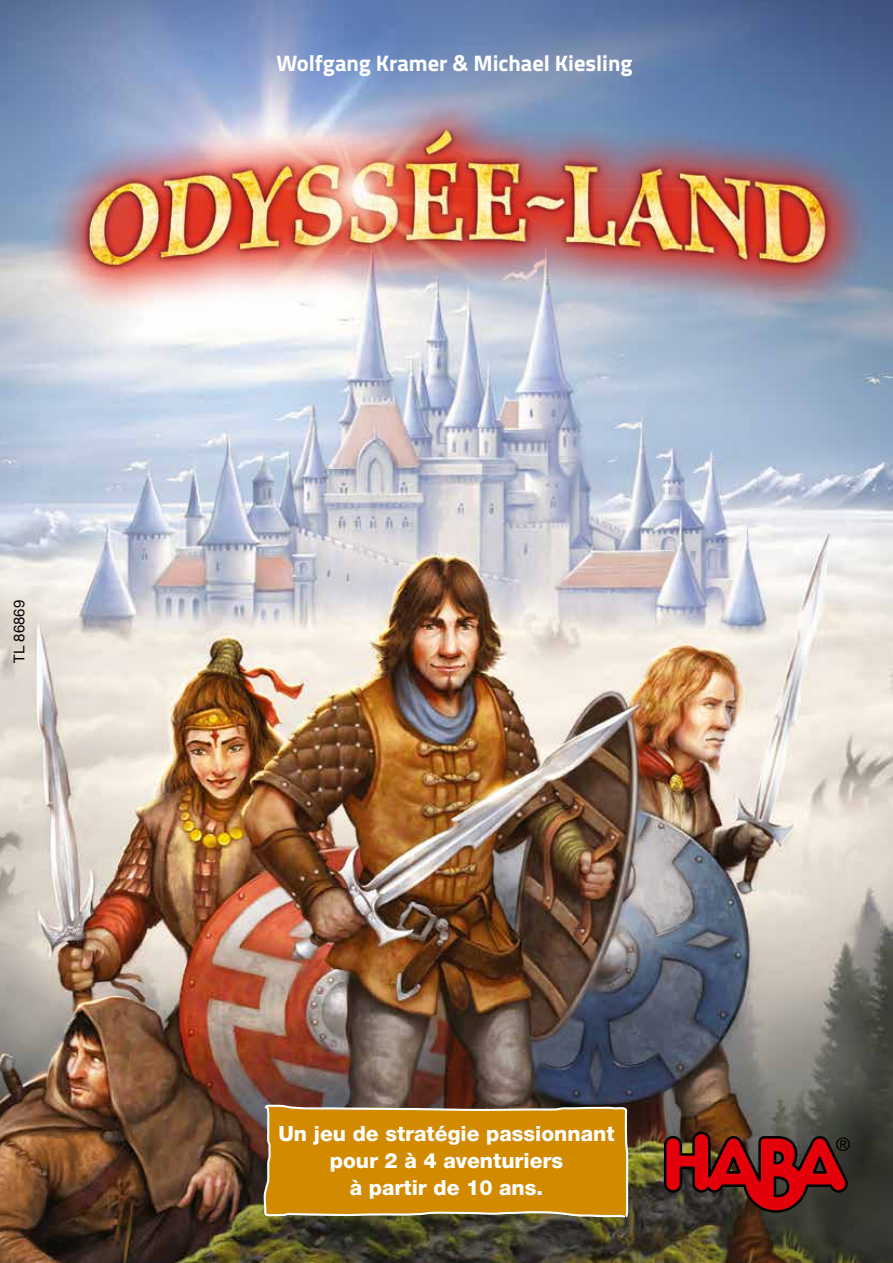
<style>
.page{position:relative;width:893px;height:1263px;background:#fff}
.page>*{position:absolute;margin:0;border:0;box-sizing:border-box;transform-origin:0 0}
.t1{font:700 22.5px "Titillium";color:#fff}
.t2{font:800 21px/27px "Helvetica Neue LT";color:#fff;text-align:center}
.t3{font:15px "Helvetica Neue LT";color:#000}
</style>
<div class="page">
<img style="left:0;top:0;width:893px;height:1263px">
<img style="left:0;top:71px;width:893px;height:315px">
<svg style="left:262px;top:1102px;width:368px;height:118px;background:#c58810"></svg>
<svg style="left:664px;top:1131px;width:186px;height:82px;background:#7c1a1a"></svg>
<p class="t3" style="left:10px;top:663px;width:64px;rotate:-90deg">TL 86869</p>
<p class="t1" style="left:276px;top:46px;width:358px">Wolfgang Kramer &amp; Michael Kiesling</p>
<p class="t2" style="left:278px;top:1120px;width:338px">Un jeu de stratégie passionnant pour 2 à 4 aventuriers<br>à partir de 10 ans.</p>
</div>
